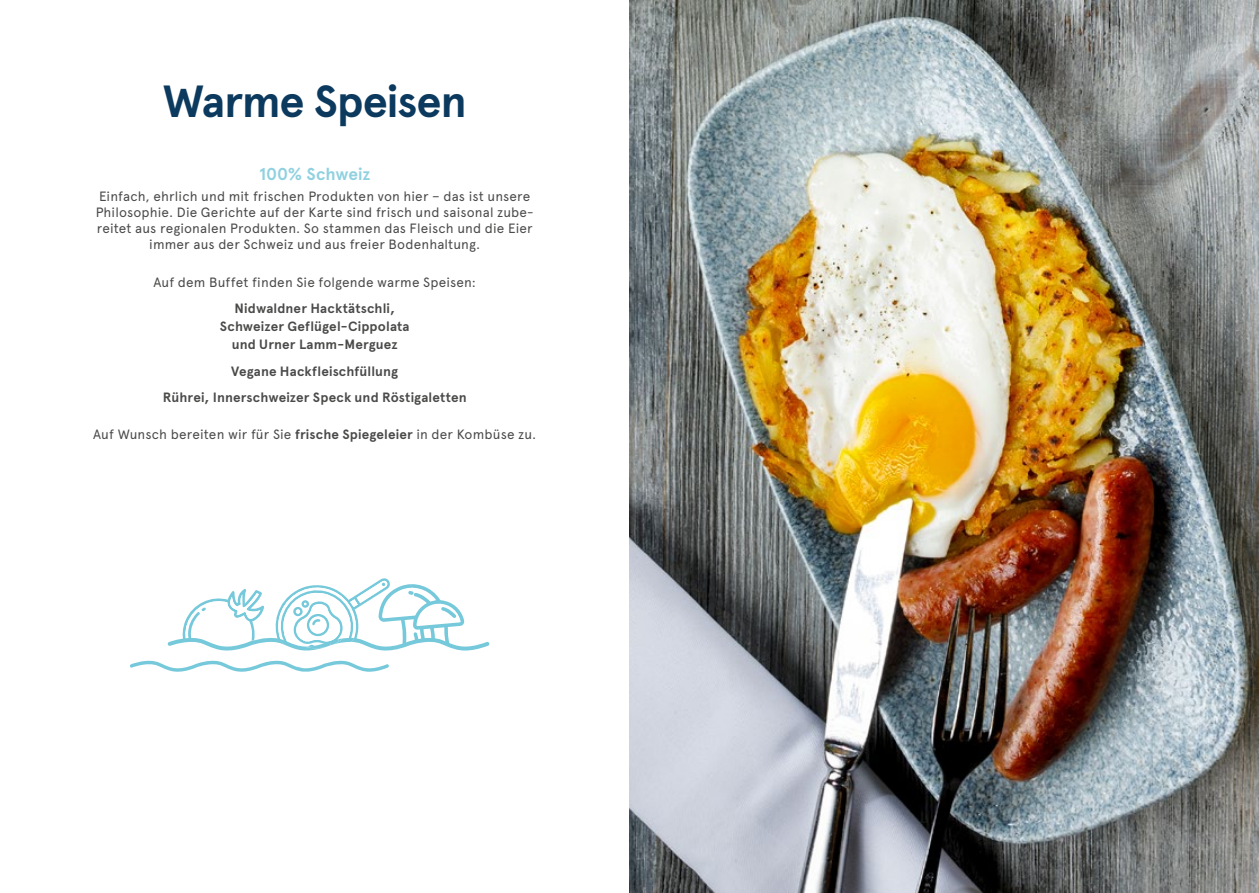
<style>
.page{position:relative;width:1259px;height:893px;background:#fff}
.page>*{position:absolute;margin:0;border:0;box-sizing:border-box;transform-origin:0 0}
.t1{font:700 45px "Apercu Pro";letter-spacing:-.025em;color:#0c3a5e}
.t2{font:700 17.25px "Apercu Pro";letter-spacing:-.005em;color:#90d1e0}
.t3{font:13.5px/16.2px "Apercu Pro";letter-spacing:.01em;color:#4a4a49;text-align:center}
.t4{font:700 13.5px/18px "Apercu Pro";letter-spacing:.01em;color:#4a4a49;text-align:center}
.s1{font-weight:700}
</style>
<div class="page">
<svg style="left:130px;top:578px;width:360px;height:94px"></svg>
<img style="left:629px;top:0;width:630px;height:893px">
<h1 class="t1" style="left:163px;top:67px;width:305px">Warme Speisen</h1>
<p class="t2" style="left:259px;top:161px;width:113px">100% Schweiz</p>
<p class="t3" style="left:96px;top:187px;width:439px">Einfach, ehrlich und mit frischen Produkten von hier – das ist unsere Philosophie. Die Gerichte auf der Karte sind frisch und saisonal zube&shy;reitet aus regionalen Produkten. So stammen das Fleisch und die Eier immer aus der Schweiz und aus freier Bodenhaltung.</p>
<p class="t3" style="left:153px;top:273px;width:324px">Auf dem Buffet finden Sie folgende warme Speisen:</p>
<p class="t4" style="left:220px;top:299px;width:191px">Nidwaldner Hacktätschli,<br>Schweizer Geflügel-Cippolata und Urner Lamm-Merguez</p>
<p class="t4" style="left:163px;top:358px;width:305px;line-height:26.5px">Vegane Hackfleischfüllung<br>Rührei, Innerschweizer Speck und Röstigaletten</p>
<p class="t3" style="left:93px;top:425px;width:444px">Auf Wunsch bereiten wir für Sie <span class="s1">frische Spiegeleier</span> in der Kombüse zu.</p>
</div>
